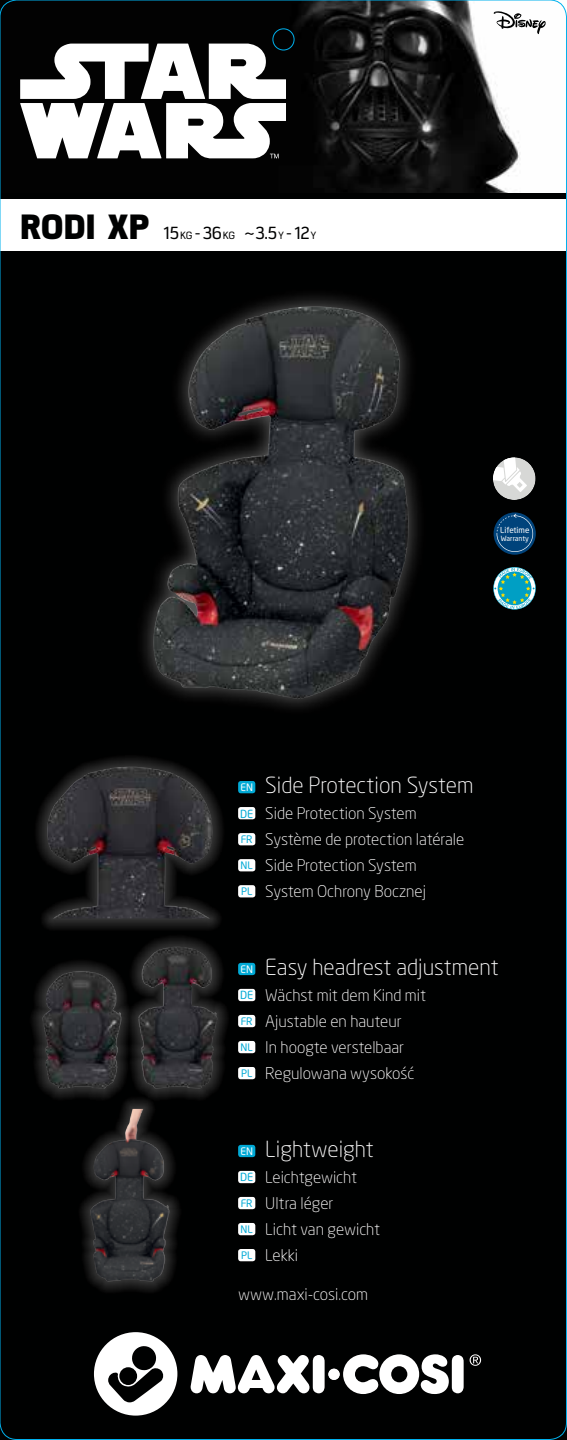
<style>
.page{position:relative;width:567px;height:1440px;background:#fff}
.page>*{position:absolute;margin:0;border:0;box-sizing:border-box;transform-origin:0 0}
.t1{font:300 22px "Neo Sans Pro";color:#fff}
.t2{font:500 18px "Eund";color:#000101}
.t3{font:300 16px/26px "Neo Sans Pro";color:#fff}
.t4{font:11px "Neo Sans Pro";color:#00a9d5}
.t5{font:10.2px "Neo Sans Pro";color:#00a9d5}
.t6{font:10.2px "Neo Sans Pro";color:#fff}
.t7{font:8.2px "Neo Sans Pro";color:#fff}
.t8{font:7px "Neo Sans Pro";color:#fff}
.s1{font-weight:800;font-size:35px}
.s2{font-size:10.4px}
</style>
<div class="page">
<div style="left:0;top:192px;width:567px;height:1248px;background:#000101"></div>
<div style="left:238px;top:807px;width:17px;height:12px;background:#fff;border-radius:3px"></div>
<div style="left:238px;top:781px;width:17px;height:12px;background:#00a9d5;border-radius:3px"></div>
<div style="left:238px;top:859px;width:17px;height:12px;background:#fff;border-radius:3px"></div>
<div style="left:238px;top:833px;width:17px;height:12px;background:#fff;border-radius:3px"></div>
<div style="left:238px;top:885px;width:17px;height:12px;background:#fff;border-radius:3px"></div>
<div style="left:238px;top:989px;width:17px;height:12px;background:#fff;border-radius:3px"></div>
<div style="left:238px;top:963px;width:17px;height:12px;background:#00a9d5;border-radius:3px"></div>
<div style="left:238px;top:1041px;width:17px;height:12px;background:#fff;border-radius:3px"></div>
<div style="left:238px;top:1015px;width:17px;height:12px;background:#fff;border-radius:3px"></div>
<div style="left:238px;top:1067px;width:17px;height:12px;background:#fff;border-radius:3px"></div>
<div style="left:238px;top:1171px;width:17px;height:12px;background:#fff;border-radius:3px"></div>
<div style="left:238px;top:1145px;width:17px;height:12px;background:#00a9d5;border-radius:3px"></div>
<div style="left:238px;top:1223px;width:17px;height:12px;background:#fff;border-radius:3px"></div>
<div style="left:238px;top:1197px;width:17px;height:12px;background:#fff;border-radius:3px"></div>
<div style="left:238px;top:1249px;width:17px;height:12px;background:#fff;border-radius:3px"></div>
<svg style="left:494px;top:512px;width:42px;height:43px"></svg>
<svg style="left:497px;top:514px;width:36px;height:38px"></svg>
<img style="left:0;top:0;width:567px;height:192px">
<svg style="left:493px;top:10px;width:53px;height:24px"></svg>
<div style="left:0;top:200px;width:567px;height:51px;background:#fff"></div>
<svg style="left:343px;top:1354px;width:121px;height:40px"></svg>
<svg style="left:191px;top:1355px;width:134px;height:38px"></svg>
<div style="left:329px;top:1369px;width:11px;height:11px;background:#fff;border-radius:50%"></div>
<svg style="left:94px;top:1332px;width:83px;height:84px"></svg>
<svg style="left:470px;top:1354px;width:11px;height:12px"></svg>
<div style="left:493px;top:457px;width:43px;height:43px;background:#d7d8d6;border-radius:50%"></div>
<svg style="left:493px;top:457px;width:34px;height:35px"></svg>
<div style="left:493px;top:567px;width:43px;height:43px;border:1px solid #009fc4;border-radius:50%"></div>
<svg style="left:494px;top:568px;width:40px;height:41px;background:#469ea7"></svg>
<svg style="left:20px;top:44px;width:266px;height:114px"></svg>
<div style="left:30px;top:934px;width:200px;height:167px;background:#fff;opacity:.4"></div>
<img style="left:138px;top:947px;width:79px;height:142px">
<div style="left:78px;top:1096px;width:104px;height:198px;background:#fff;opacity:.4"></div>
<img style="left:90px;top:1109px;width:75px;height:173px">
<div style="left:35px;top:754px;width:190px;height:177px;background:#fff;opacity:.4"></div>
<img style="left:46px;top:767px;width:167px;height:151px">
<div style="left:135px;top:288px;width:292px;height:429px;background:#fff;opacity:.4"></div>
<img style="left:153px;top:306px;width:179px;height:393px">
<div style="left:272px;top:28px;width:23px;height:23px;border:1px solid #00b1ed;border-radius:50%"></div>
<p class="t2" style="left:20px;top:219px;width:298px"><span class="s1">RODI XP</span> 15<span class="s2">KG</span> - 36<span class="s2">KG</span> ~3.5<span class="s2">Y</span> - 12<span class="s2">Y</span></p>
<p class="t7" style="left:500px;top:525px;width:31px">Lifetime</p>
<p class="t8" style="left:501px;top:534px;width:29px">Warranty</p>
<p class="t6" style="left:240px;top:781px;width:14px">EN</p>
<p class="t4" style="left:240px;top:807px;width:15px">DE</p>
<p class="t5" style="left:241px;top:833px;width:14px">FR</p>
<p class="t5" style="left:241px;top:859px;width:14px">NL</p>
<p class="t5" style="left:241px;top:885px;width:13px">PL</p>
<h1 class="t1" style="left:265px;top:772px;width:210px">Side Protection System</h1>
<p class="t3" style="left:265px;top:800px;width:201px">Side Protection System<br>Système de protection latérale<br>Side Protection System<br>System Ochrony Bocznej</p>
<p class="t6" style="left:240px;top:963px;width:14px">EN</p>
<p class="t4" style="left:240px;top:989px;width:15px">DE</p>
<p class="t5" style="left:241px;top:1015px;width:14px">FR</p>
<p class="t5" style="left:241px;top:1041px;width:14px">NL</p>
<p class="t5" style="left:241px;top:1067px;width:13px">PL</p>
<h1 class="t1" style="left:265px;top:954px;width:235px">Easy headrest adjustment</h1>
<p class="t3" style="left:265px;top:982px;width:162px">Wächst mit dem Kind mit<br>Ajustable en hauteur<br>In hoogte verstelbaar<br>Regulowana wysokość</p>
<p class="t6" style="left:240px;top:1145px;width:14px">EN</p>
<p class="t4" style="left:240px;top:1171px;width:15px">DE</p>
<p class="t5" style="left:241px;top:1197px;width:14px">FR</p>
<p class="t5" style="left:241px;top:1223px;width:14px">NL</p>
<p class="t5" style="left:241px;top:1249px;width:13px">PL</p>
<h1 class="t1" style="left:265px;top:1136px;width:110px">Lightweight</h1>
<p class="t3" style="left:265px;top:1164px;width:116px">Leichtgewicht<br>Ultra léger<br>Licht van gewicht<br>Lekki</p>
<p class="t3" style="left:238px;top:1281px;width:131px">www.maxi-cosi.com</p>
</div>
